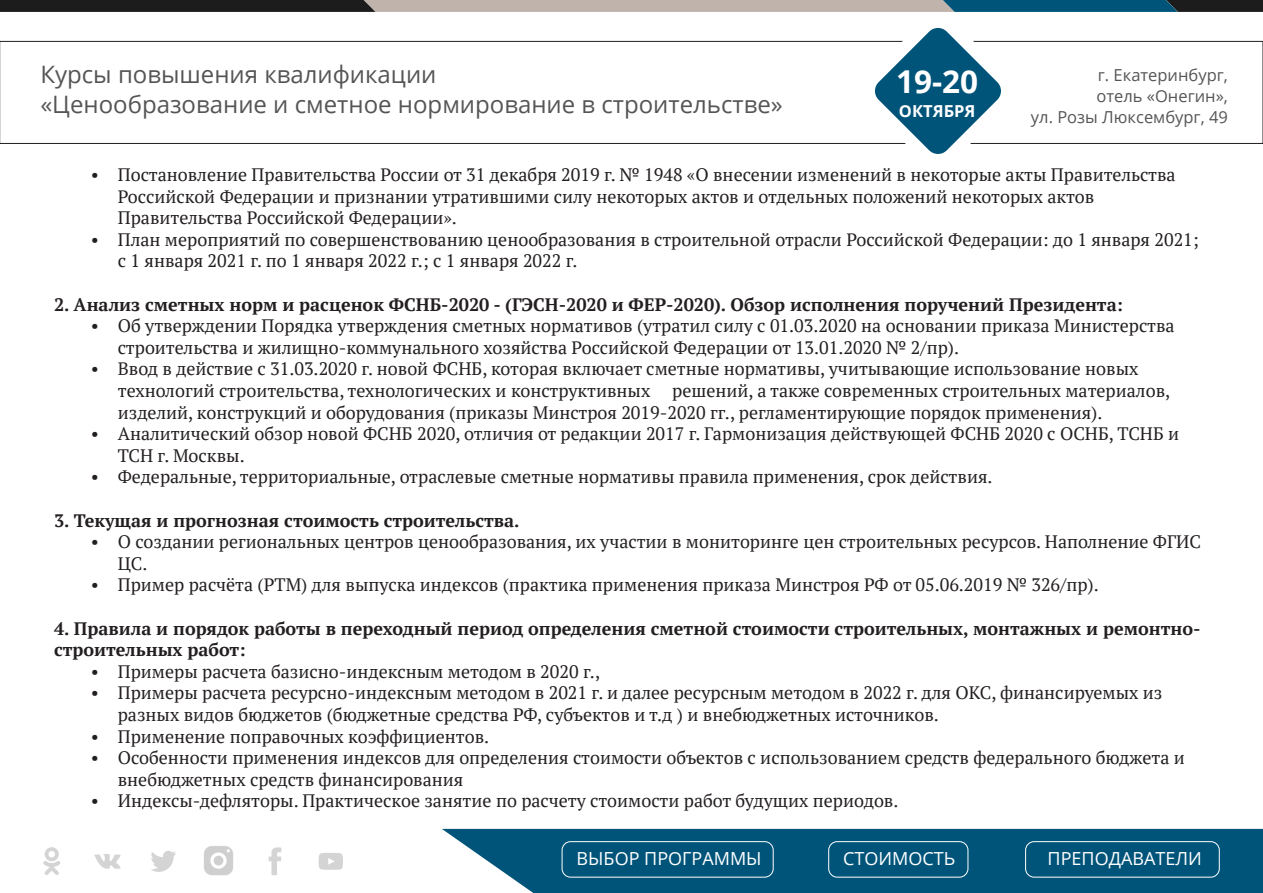
<style>
.page{position:relative;width:1263px;height:893px;background:#fff}
.page>*{position:absolute;margin:0;border:0;box-sizing:border-box;transform-origin:0 0}
.Стиль_абзаца_2{font:700 31.5px "Open Sans";color:#fff}
.Стиль_абзаца_2-2{font:24px/30px "Open Sans";color:#555}
.t1{font:18px/21.6px "PT Serif";color:#231f20}
.t2{font:700 18px/21.6px "PT Serif";color:#231f20}
.t3{font:18px "Open Sans";color:#fff}
.Стиль_абзаца_2-3{font:16.5px "Open Sans";color:#555}
.Стиль_абзаца_2-4{font:700 16.5px "Open Sans";color:#fff}
</style>
<div class="page">
<svg style="left:442px;top:829px;width:821px;height:64px;background:#115f82"></svg>
<img style="left:1216px;top:836px;width:1px;height:50px">
<div style="left:562px;top:841px;width:211px;height:36px;border:1px solid #fff;border-radius:9px"></div>
<svg style="left:43px;top:847px;width:17px;height:28px"></svg>
<svg style="left:94px;top:854px;width:27px;height:15px"></svg>
<svg style="left:151px;top:850px;width:25px;height:22px"></svg>
<svg style="left:268px;top:847px;width:14px;height:28px"></svg>
<svg style="left:318px;top:853px;width:25px;height:17px"></svg>
<img style="left:204px;top:846px;width:29px;height:30px">
<div style="left:828px;top:841px;width:140px;height:36px;border:1px solid #fff;border-radius:9px"></div>
<svg style="left:0;top:0;width:1263px;height:154px"></svg>
<div style="left:1025px;top:841px;width:195px;height:36px;border:1px solid #fff;border-radius:9px"></div>
<p class="Стиль_абзаца_2-2" style="left:40px;top:60px;width:744px">Курсы повышения квалификации<br>«Ценообразование и сметное нормирование в строительстве»</p>
<p class="Стиль_абзаца_2" style="left:896px;top:59px;width:84px">19-20</p>
<p class="Стиль_абзаца_2-3" style="left:1098px;top:66px;width:132px">г. Екатеринбург,</p>
<p class="Стиль_абзаца_2-3" style="left:1096px;top:87px;width:133px">отель «Онегин»,</p>
<p class="Стиль_абзаца_2-3" style="left:1031px;top:108px;width:198px">ул. Розы Люксембург, 49</p>
<p class="t1" style="left:118px;top:164px;width:1059px;text-indent:-27px">• Постановление Правительства России от 31 декабря 2019 г. № 1948 «О внесении изменений в некоторые акты Правительства<br>Российской Федерации и признании утратившими силу некоторых актов и отдельных положений некоторых актов<br>Правительства Российской Федерации».</p>
<p class="t1" style="left:118px;top:228px;width:1082px;text-indent:-27px">• План мероприятий по совершенствованию ценообразования в строительной отрасли Российской Федерации: до 1 января 2021; с 1 января 2021 г. по 1 января 2022 г.; с 1 января 2022 г.</p>
<p class="t2" style="left:54px;top:293px;width:1070px">2. Анализ сметных норм и расценок ФСНБ-2020 - (ГЭСН-2020 и ФЕР-2020). Обзор исполнения поручений Президента:</p>
<p class="t1" style="left:118px;top:315px;width:1058px;text-indent:-27px">• Об утверждении Порядка утверждения сметных нормативов (утратил силу с 01.03.2020 на основании приказа Министерства строительства и жилищно-коммунального хозяйства Российской Федерации от 13.01.2020 № 2/пр).</p>
<p class="t1" style="left:118px;top:358px;width:1054px;text-indent:-27px">• Ввод в действие с 31.03.2020 г. новой ФСНБ, которая включает сметные нормативы, учитывающие использование новых технологий строительства, технологических и конструктивных решений, а также современных строительных материалов, изделий, конструкций и оборудования (приказы Минстроя 2019-2020 гг., регламентирующие порядок применения).</p>
<p class="t1" style="left:118px;top:423px;width:1063px;text-indent:-27px">• Аналитический обзор новой ФСНБ 2020, отличия от редакции 2017 г. Гармонизация действующей ФСНБ 2020 с ОСНБ, ТСНБ и<br>ТСН г. Москвы.</p>
<p class="t1" style="left:91px;top:466px;width:903px">• Федеральные, территориальные, отраслевые сметные нормативы правила применения, срок действия.</p>
<p class="t2" style="left:54px;top:509px;width:467px">3. Текущая и прогнозная стоимость строительства.</p>
<p class="t1" style="left:118px;top:531px;width:1085px;text-indent:-27px">• О создании региональных центров ценообразования, их участии в мониторинге цен строительных ресурсов. Наполнение ФГИС<br>ЦС.</p>
<p class="t1" style="left:91px;top:574px;width:1009px">• Пример расчёта (РТМ) для выпуска индексов (практика применения приказа Минстроя РФ от 05.06.2019 № 326/пр).</p>
<p class="t2" style="left:54px;top:617px;width:1148px">4. Правила и порядок работы в переходный период определения сметной стоимости строительных, монтажных и ремонтно&shy;строительных работ:</p>
<p class="t1" style="left:91px;top:660px;width:511px">• Примеры расчета базисно-индексным методом в 2020 г.,</p>
<p class="t1" style="left:118px;top:682px;width:1046px;text-indent:-27px">• Примеры расчета ресурсно-индексным методом в 2021 г. и далее ресурсным методом в 2022 г. для ОКС, финансируемых из разных видов бюджетов (бюджетные средства РФ, субъектов и т.д ) и внебюджетных источников.</p>
<p class="t1" style="left:91px;top:725px;width:400px">• Применение поправочных коэффициентов.</p>
<p class="t1" style="left:118px;top:747px;width:1068px;text-indent:-27px">• Особенности применения индексов для определения стоимости объектов с использованием средств федерального бюджета и внебюджетных средств финансирования</p>
<p class="t1" style="left:91px;top:790px;width:809px">• Индексы-дефляторы. Практическое занятие по расчету стоимости работ будущих периодов.</p>
<p class="Стиль_абзаца_2-4" style="left:899px;top:99px;width:78px">ОКТЯБРЯ</p>
<p class="t3" style="left:577px;top:848px;width:187px">ВЫБОР ПРОГРАММЫ</p>
<p class="t3" style="left:843px;top:848px;width:114px">СТОИМОСТЬ</p>
<p class="t3" style="left:1047px;top:848px;width:156px">ПРЕПОДАВАТЕЛИ</p>
</div>
